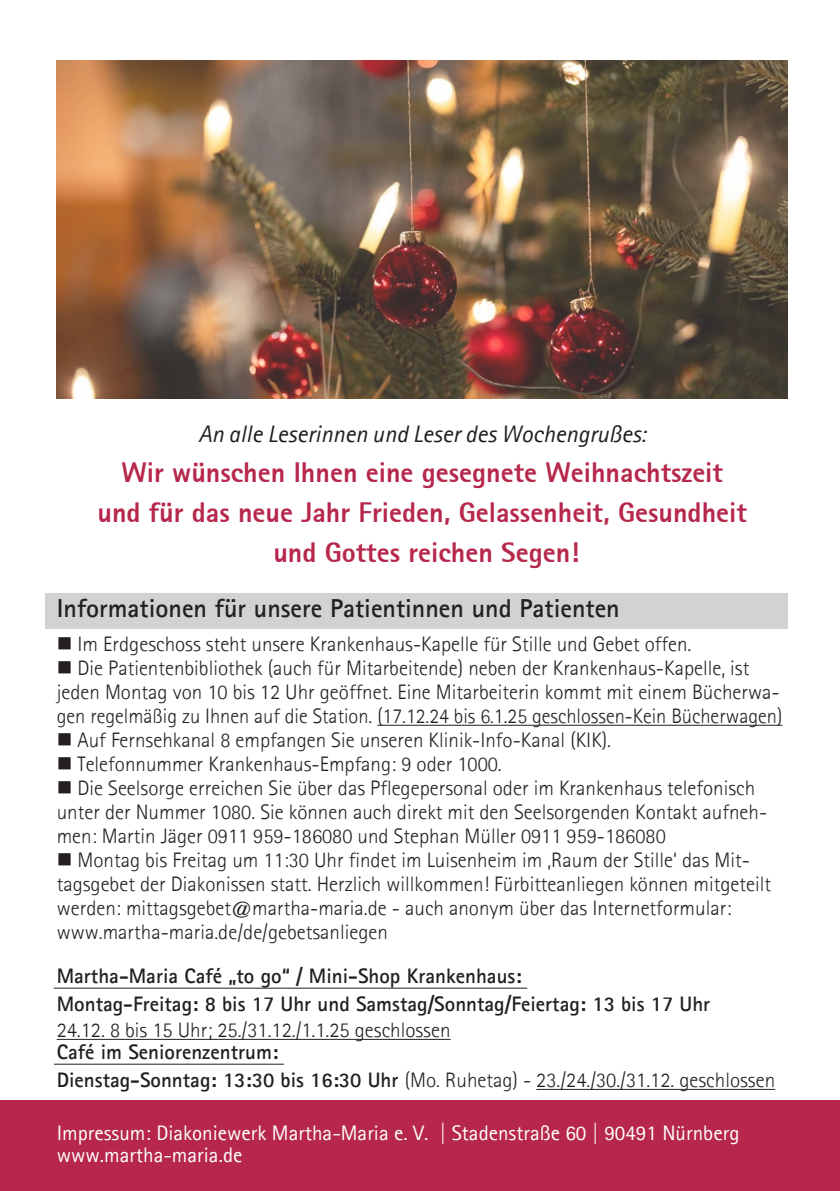
<style>
.page{position:relative;width:840px;height:1191px;background:#fff}
.page>*{position:absolute;margin:0;border:0;box-sizing:border-box;transform-origin:0 0}
.t1{font:800 28px/40px "Agfa Rotis Sans Serif";color:#b6274b;text-align:center}
.t2{font:700 26px "Agfa Rotis Sans Serif";color:#231f20}
.t3{font:italic 24px "Agfa Rotis Sans Serif";color:#231f20}
.t4{font:300 21px "Agfa Rotis Sans Serif";color:#231f20}
.t5{font:700 21px/28px "Agfa Rotis Sans Serif";color:#231f20}
.t6{font:21px/22px "Agfa Rotis Sans Serif";color:#fff}
.s1{font-weight:300}
</style>
<div class="page">
<div style="left:0;top:1100px;width:839px;height:91px;background:#b6274b"></div>
<hr style="left:377px;top:725px;width:405px;height:1px;background:#231f20">
<hr style="left:54px;top:987px;width:473px;height:1px;background:#231f20">
<hr style="left:57px;top:1039px;width:393px;height:1px;background:#231f20">
<hr style="left:54px;top:1063px;width:230px;height:1px;background:#231f20">
<hr style="left:536px;top:1089px;width:238px;height:1px;background:#231f20">
<div style="left:45px;top:593px;width:742px;height:35px;background:#d1d2d4"></div>
<img style="left:57px;top:61px;width:730px;height:338px">
<p class="t3" style="left:198px;top:419px;width:449px">An alle Leserinnen und Leser des Wochengrußes:</p>
<h1 class="t1" style="left:97px;top:452px;width:650px">Wir wünschen Ihnen eine gesegnete Weihnachtszeit und für das neue Jahr Frieden, Gelassenheit, Gesundheit und Gottes reichen Segen!</h1>
<p class="t2" style="left:57px;top:591px;width:564px">Informationen für unsere Patientinnen und Patienten</p>
<p class="t4" style="left:77px;top:631px;width:615px">Im Erdgeschoss steht unsere Krankenhaus-Kapelle für Stille und Gebet offen.</p>
<p class="t4" style="left:77px;top:655px;width:673px">Die Patientenbibliothek (auch für Mitarbeitende) neben der Krankenhaus-Kapelle, ist</p>
<p class="t4" style="left:57px;top:679px;width:724px">jeden Montag von 10 bis 12 Uhr geöffnet. Eine Mitarbeiterin kommt mit einem Bücherwa-</p>
<p class="t4" style="left:57px;top:703px;width:726px">gen regelmäßig zu Ihnen auf die Station. (17.12.24 bis 6.1.25 geschlossen-Kein Bücherwagen)</p>
<p class="t4" style="left:77px;top:727px;width:535px">Auf Fernsehkanal 8 empfangen Sie unseren Klinik-Info-Kanal (KIK).</p>
<p class="t4" style="left:77px;top:751px;width:425px">Telefonnummer Krankenhaus-Empfang: 9 oder 1000.</p>
<p class="t4" style="left:77px;top:775px;width:678px">Die Seelsorge erreichen Sie über das Pflegepersonal oder im Krankenhaus telefonisch</p>
<p class="t4" style="left:57px;top:799px;width:711px">unter der Nummer 1080. Sie können auch direkt mit den Seelsorgenden Kontakt aufneh-</p>
<p class="t4" style="left:57px;top:823px;width:610px">men: Martin Jäger 0911 959-186080 und Stephan Müller 0911 959-186080</p>
<p class="t4" style="left:77px;top:847px;width:673px">Montag bis Freitag um 11:30 Uhr findet im Luisenheim im ‚Raum der Stille‘ das Mit-</p>
<p class="t4" style="left:57px;top:871px;width:715px">tagsgebet der Diakonissen statt. Herzlich willkommen! Fürbitteanliegen können mitgeteilt</p>
<p class="t4" style="left:57px;top:895px;width:675px">werden: mittagsgebet@martha-maria.de - auch anonym über das Internetformular:</p>
<p class="t4" style="left:57px;top:919px;width:332px">www.martha-maria.de/de/gebetsanliegen</p>
<p class="t5" style="left:57px;top:961px;width:654px">Martha-Maria Café „to go“ / Mini-Shop Krankenhaus:<br>Montag-Freitag: 8 bis 17 Uhr und Samstag/Sonntag/Feiertag: 13 bis 17 Uhr</p>
<p class="t4" style="left:57px;top:1017px;width:395px">24.12. 8 bis 15 Uhr; 25./31.12./1.1.25 geschlossen</p>
<p class="t5" style="left:57px;top:1037px;width:719px">Café im Seniorenzentrum:<br>Dienstag-Sonntag: 13:30 bis 16:30 Uhr <span class="s1">(Mo. Ruhetag) - 23./24./30./31.12. geschlossen</span></p>
<p class="t6" style="left:57px;top:1121px;width:683px">Impressum: Diakoniewerk Martha-Maria e. V. | Stadenstraße 60 | 90491 Nürnberg www.martha-maria.de</p>
</div>
